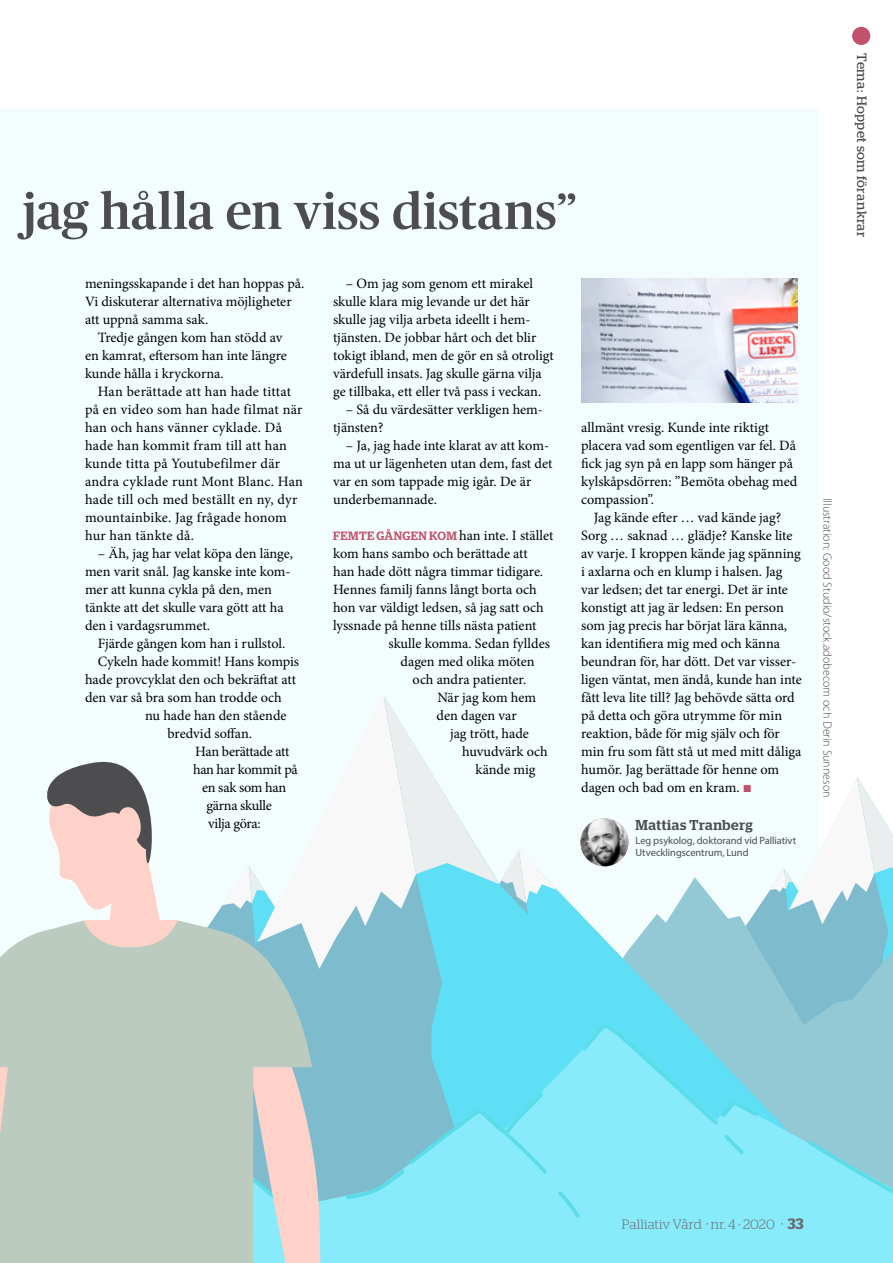
<style>
.page{position:relative;width:893px;height:1263px;background:#fff}
.page>*{position:absolute;margin:0;border:0;box-sizing:border-box;transform-origin:0 0}
.t1{font:500 50.55px "Publico";letter-spacing:.005em;color:#4d4d4f}
.t2{font:14.25px/18px "Minion Pro";color:#000}
.t3{font:14.25px "Minion Pro";letter-spacing:.02em;color:#000}
.t4{font:14.25px "Minion Pro";letter-spacing:-.02em;color:#000}
.t5{font:14.25px "Minion Pro";letter-spacing:-.025em;color:#000}
.t6{font:500 14.25px "Stag";letter-spacing:.04em;color:#4d4d4f}
.t7{font:300 13.5px "Stag";letter-spacing:.015em;color:#6d6e71}
.t8{font:13.5px "Stag";letter-spacing:.03em;color:#4d4d4f}
.t9{font:300 12px "Myriad Pro";color:#4d4d4f}
.t10{font:10.5px/12px "Myriad Pro";letter-spacing:-.005em;color:#4d4d4f}
.s1{font-family:"Stag";font-weight:500;font-size:12px;color:#c0526b}
.s2{font-family:"Arial";font-size:15px;color:#c0526b}
.s3{font-size:16.5px}
.s4{font-weight:600;font-size:15px}
</style>
<div class="page">
<div style="left:0;top:108px;width:818px;height:1056px;background:#f3fdfe"></div>
<svg style="left:786px;top:776px;width:107px;height:101px"></svg>
<svg style="left:786px;top:877px;width:107px;height:131px;background:#8dc7d6"></svg>
<div style="left:212px;top:906px;width:172px;height:102px;background:#7dbbcd"></div>
<svg style="left:384px;top:818px;width:402px;height:190px"></svg>
<svg style="left:222px;top:696px;width:335px;height:273px"></svg>
<svg style="left:312px;top:1008px;width:581px;height:255px;background:#86deee"></svg>
<svg style="left:723px;top:1134px;width:22px;height:21px"></svg>
<svg style="left:345px;top:1040px;width:203px;height:159px;background:#77d4e6"></svg>
<svg style="left:565px;top:945px;width:194px;height:181px;background:#7adaec"></svg>
<svg style="left:807px;top:1140px;width:86px;height:87px;background:#88e0ef"></svg>
<svg style="left:557px;top:1190px;width:24px;height:29px"></svg>
<div style="left:852px;top:27px;width:18px;height:18px;background:#c0526b;border-radius:50%"></div>
<svg style="left:312px;top:1043px;width:10px;height:220px;background:#a5c5ce"></svg>
<svg style="left:47px;top:761px;width:113px;height:159px"></svg>
<svg style="left:0;top:920px;width:312px;height:343px;background:#bfccc3"></svg>
<img style="left:581px;top:279px;width:217px;height:123px">
<img style="left:580px;top:818px;width:48px;height:48px;border-radius:24px">
<h1 class="t1" style="left:23px;top:183px;width:556px">jag hålla en viss distans”</h1>
<p class="t2" style="left:85px;top:275px;width:221px">meningsskapande i det han hoppas på.</p>
<p class="t2" style="left:85px;top:293px;width:208px">Vi diskuterar alternativa möjligheter</p>
<p class="t2" style="left:85px;top:311px;width:125px">att uppnå samma sak.</p>
<p class="t2" style="left:98px;top:329px;width:186px">Tredje gången kom han stödd av</p>
<p class="t2" style="left:85px;top:347px;width:203px">en kamrat, eftersom han inte längre</p>
<p class="t2" style="left:85px;top:365px;width:140px">kunde hålla i kryckorna.</p>
<p class="t2" style="left:98px;top:383px;width:195px">Han berättade att han hade tittat</p>
<p class="t3" style="left:85px;top:400px;width:219px">på en video som han hade filmat när</p>
<p class="t3" style="left:85px;top:418px;width:198px">han och hans vänner cyklade. Då</p>
<p class="t2" style="left:85px;top:436px;width:203px">hade han kommit fram till att han</p>
<p class="t3" style="left:85px;top:454px;width:197px">kunde titta på Youtubefilmer där</p>
<p class="t3" style="left:85px;top:472px;width:219px">andra cyklade runt Mont Blanc. Han</p>
<p class="t3" style="left:85px;top:490px;width:214px">hade till och med beställt en ny, dyr</p>
<p class="t2" style="left:85px;top:508px;width:203px">mountainbike. Jag frågade honom</p>
<p class="t2" style="left:85px;top:526px;width:110px">hur han tänkte då.</p>
<p class="t2" style="left:85px;top:544px;width:209px;text-indent:13px">– Äh, jag har velat köpa den länge, men varit snål. Jag kanske inte kom&shy;mer att kunna cykla på den, men tänkte att det skulle vara gött att ha den i vardagsrummet.</p>
<p class="t2" style="left:98px;top:634px;width:189px">Fjärde gången kom han i rullstol.</p>
<p class="t2" style="left:98px;top:652px;width:203px">Cykeln hade kommit! Hans kompis</p>
<p class="t2" style="left:85px;top:670px;width:213px">hade provcyklat den och bekräftat att</p>
<p class="t2" style="left:85px;top:688px;width:198px">den var så bra som han trodde och</p>
<p class="t2" style="left:145px;top:706px;width:143px">nu hade han den stående</p>
<p class="t2" style="left:168px;top:724px;width:86px">bredvid soffan.</p>
<p class="t5" style="left:195px;top:742px;width:96px">Han berättade att</p>
<p class="t5" style="left:193px;top:760px;width:106px">han har kommit på</p>
<p class="t4" style="left:202px;top:778px;width:86px">en sak som han</p>
<p class="t4" style="left:207px;top:796px;width:67px">gärna skulle</p>
<p class="t4" style="left:208px;top:814px;width:54px">vilja göra:</p>
<p class="t2" style="left:333px;top:274px;width:222px;text-indent:13px">– Om jag som genom ett mirakel skulle klara mig levande ur det här skulle jag vilja arbeta ideellt i hem&shy;tjänsten. De jobbar hårt och det blir tokigt ibland, men de gör en så otroligt värdefull insats. Jag skulle gärna vilja ge tillbaka, ett eller två pass i veckan.</p>
<p class="t2" style="left:333px;top:400px;width:211px;text-indent:13px">– Så du värdesätter verkligen hem&shy;tjänsten?</p>
<p class="t2" style="left:333px;top:436px;width:221px;text-indent:13px">– Ja, jag hade inte klarat av att kom&shy;ma ut ur lägenheten utan dem, fast det var en som tappade mig igår. De är underbemannade.</p>
<p class="t2" style="left:333px;top:527px;width:222px"><span class="s1">FEMTE GÅNGEN KOM</span> han inte. I stället kom hans sambo och berättade att<br>han hade dött några timmar tidigare.<br>Hennes familj fanns långt borta och hon var väldigt ledsen, så jag satt och lyssnade på henne tills nästa patient</p>
<p class="t2" style="left:389px;top:635px;width:163px">skulle komma. Sedan fylldes</p>
<p class="t2" style="left:401px;top:653px;width:135px">dagen med olika möten</p>
<p class="t2" style="left:413px;top:671px;width:115px">och andra patienter.</p>
<p class="t2" style="left:437px;top:688px;width:100px">När jag kom hem</p>
<p class="t2" style="left:437px;top:706px;width:82px">den dagen var</p>
<p class="t2" style="left:450px;top:724px;width:80px">jag trött, hade</p>
<p class="t2" style="left:462px;top:742px;width:87px">huvudvärk och</p>
<p class="t2" style="left:476px;top:760px;width:61px">kände mig</p>
<p class="t2" style="left:581px;top:418px;width:218px">allmänt vresig. Kunde inte riktigt placera vad som egentligen var fel. Då fick jag syn på en lapp som hänger på kylskåpsdörren: ”Bemöta obehag med compassion”.</p>
<p class="t2" style="left:581px;top:508px;width:222px;text-indent:13px">Jag kände efter … vad kände jag?<br>Sorg … saknad … glädje? Kanske lite av varje. I kroppen kände jag spänning i axlarna och en klump i halsen. Jag var ledsen; det tar energi. Det är inte konstigt att jag är ledsen: En person som jag precis har börjat lära känna, kan identifiera mig med och känna beundran för, har dött. Det var visser&shy;ligen väntat, men ändå, kunde han inte fått leva lite till? Jag behövde sätta ord på detta och göra utrymme för min reaktion, både för mig själv och för min fru som fått stå ut med mitt dåliga humör. Jag berättade för henne om dagen och bad om en kram. <span class="s2">■</span></p>
<p class="t6" style="left:635px;top:817px;width:119px">Mattias Tranberg</p>
<p class="t10" style="left:635px;top:834px;width:162px">Leg psykolog, doktorand vid Palliativt<br>Utvecklingscentrum, Lund</p>
<p class="t9" style="left:835px;top:498px;width:301px;rotate:90deg">Illustration: Good Studio/stock.adobecom och Derin Sunneson</p>
<p class="t8" style="left:870px;top:53px;width:186px;rotate:90deg">Tema: Hoppet som förankrar</p>
<p class="t7" style="left:622px;top:1217px;width:183px">Palliativ Vård <span class="s3">·</span> nr. 4 - 2020 <span class="s3">·</span> <span class="s4">33</span></p>
</div>
